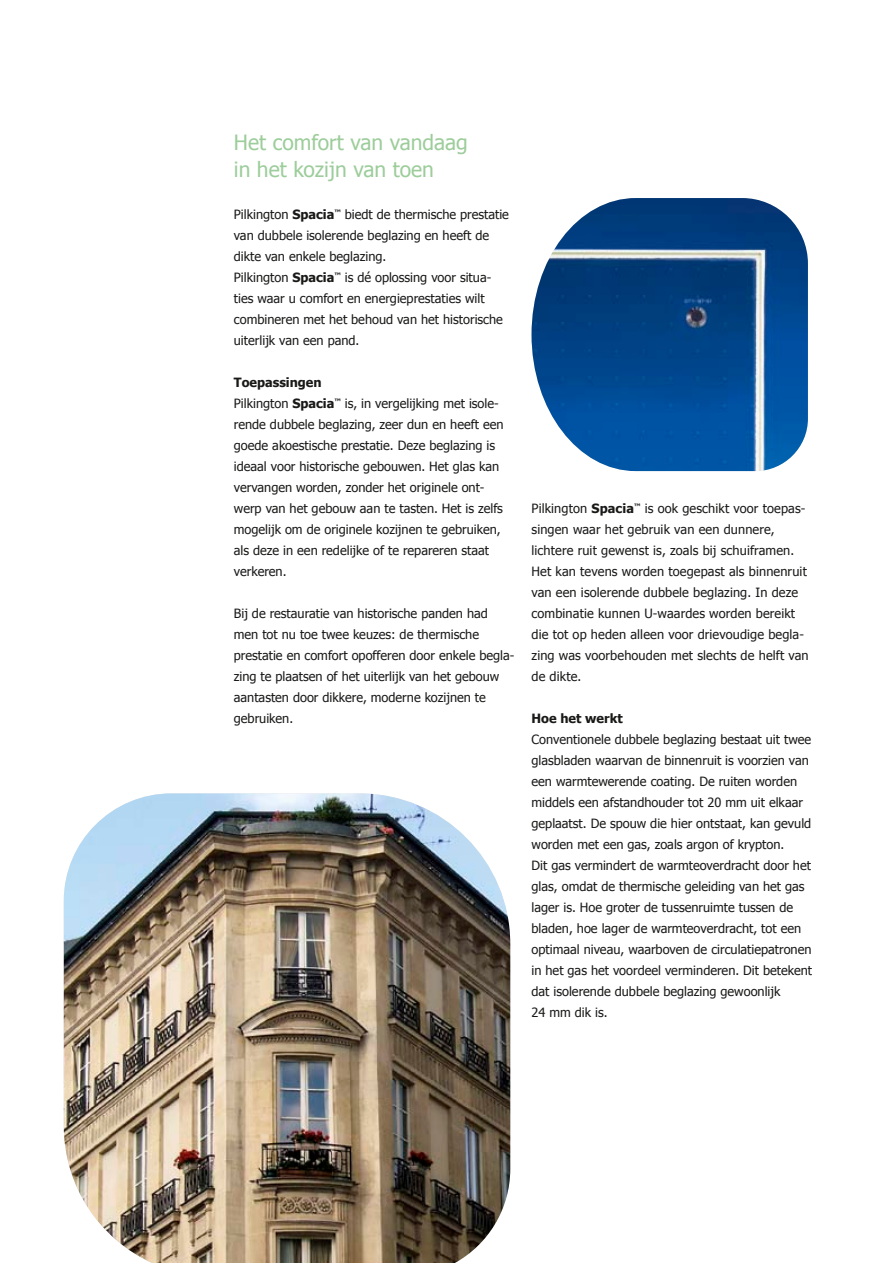
<style>
.page{position:relative;width:893px;height:1263px;background:#fff}
.page>*{position:absolute;margin:0;border:0;box-sizing:border-box;transform-origin:0 0}
.t1{font:21px/27px "Tahoma";color:#9dcd9b}
.t2{font:12.75px/21px "Tahoma";color:#191918}
.t3{font:700 12.75px "Tahoma";color:#191918}
.s1{font-weight:700}
</style>
<div class="page">
<img style="left:531px;top:198px;width:277px;height:273px">
<img style="left:64px;top:793px;width:446px;height:470px">
<h1 class="t1" style="left:234px;top:128px;width:236px">Het comfort van vandaag in het kozijn van toen</h1>
<p class="t2" style="left:234px;top:203px;width:277px">Pilkington <span class="s1">Spacia</span><sup>™</sup> biedt de thermische prestatie van dubbele isolerende beglazing en heeft de dikte van enkele beglazing.<br>Pilkington <span class="s1">Spacia</span><sup>™</sup> is dé oplossing voor situa&shy;ties waar u comfort en energieprestaties wilt combineren met het behoud van het historische uiterlijk van een pand.</p>
<p class="t2" style="left:234px;top:371px;width:271px"><span class="s1">Toepassingen<br></span>Pilkington <span class="s1">Spacia</span><sup>™</sup> is, in vergelijking met isole&shy;rende dubbele beglazing, zeer dun en heeft een goede akoestische prestatie. Deze beglazing is ideaal voor historische gebouwen. Het glas kan vervangen worden, zonder het originele ont&shy;werp van het gebouw aan te tasten. Het is zelfs mogelijk om de originele kozijnen te gebruiken, als deze in een redelijke of te repareren staat verkeren.</p>
<p class="t2" style="left:234px;top:602px;width:282px">Bij de restauratie van historische panden had men tot nu toe twee keuzes: de thermische prestatie en comfort opofferen door enkele begla&shy;zing te plaatsen of het uiterlijk van het gebouw aantasten door dikkere, moderne kozijnen te gebruiken.</p>
<p class="t2" style="left:531px;top:497px;width:279px">Pilkington <span class="s1">Spacia</span><sup>™</sup> is ook geschikt voor toepas&shy;singen waar het gebruik van een dunnere, lichtere ruit gewenst is, zoals bij schuiframen.<br>Het kan tevens worden toegepast als binnenruit van een isolerende dubbele beglazing. In deze combinatie kunnen U-waardes worden bereikt die tot op heden alleen voor drievoudige begla&shy;zing was voorbehouden met slechts de helft van de dikte.</p>
<p class="t3" style="left:531px;top:709px;width:93px">Hoe het werkt</p>
<p class="t2" style="left:531px;top:728px;width:282px">Conventionele dubbele beglazing bestaat uit twee glasbladen waarvan de binnenruit is voorzien van een warmtewerende coating. De ruiten worden middels een afstandhouder tot 20 mm uit elkaar geplaatst. De spouw die hier ontstaat, kan gevuld worden met een gas, zoals argon of krypton.<br>Dit gas vermindert de warmteoverdracht door het glas, omdat de thermische geleiding van het gas lager is. Hoe groter de tussenruimte tussen de bladen, hoe lager de warmteoverdracht, tot een optimaal niveau, waarboven de circulatiepatronen in het gas het voordeel verminderen. Dit betekent dat isolerende dubbele beglazing gewoonlijk<br>24 mm dik is.</p>
</div>
